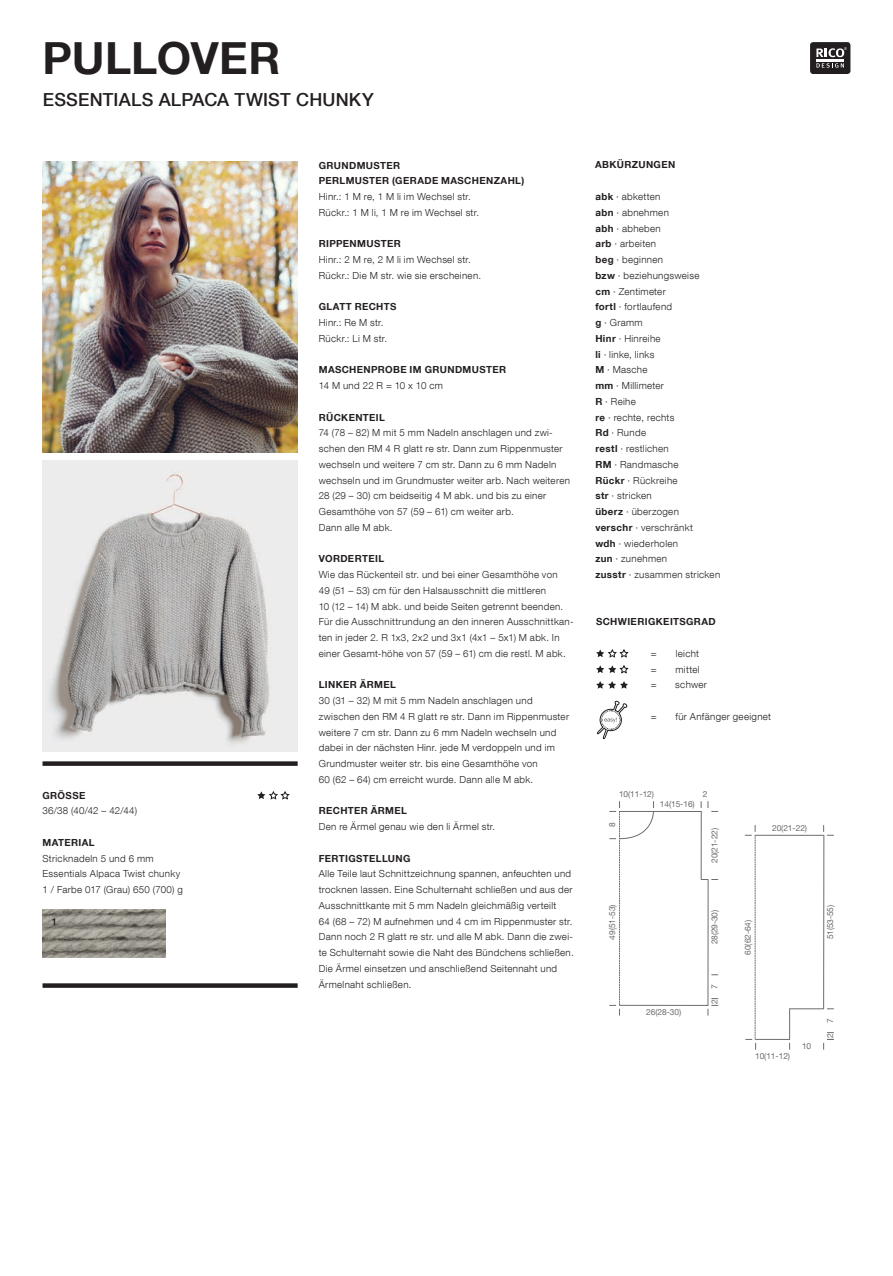
<style>
.page{position:relative;width:893px;height:1276px;background:#fff}
.page>*{position:absolute;margin:0;border:0;box-sizing:border-box;transform-origin:0 0}
.t1{font:700 44.25px "Helvetica Neue LT Com";color:#231f20}
.t2{font:500 18px "Helvetica Neue LT Com";letter-spacing:.01em;color:#231f20}
.t3{font:300 9.75px/15.8px "Helvetica Neue LT Com";letter-spacing:.03em;color:#231f20}
.t4{font:700 9.75px/15.8px "Helvetica Neue LT Com";letter-spacing:.04em;color:#231f20}
.t5{font:500 9.75px "Helvetica Neue LT Com";color:#231f20}
.t6{font:8.4px "Helvetica Neue LT Com";letter-spacing:-.01em;color:#6c6d70}
.s1{font-weight:700}
</style>
<div class="page">
<img style="left:42px;top:161px;width:256px;height:291px">
<img style="left:42px;top:460px;width:256px;height:291px">
<svg style="left:596px;top:665px;width:32px;height:8px"></svg>
<svg style="left:596px;top:681px;width:32px;height:8px"></svg>
<svg style="left:596px;top:649px;width:32px;height:8px"></svg>
<svg style="left:257px;top:791px;width:33px;height:8px"></svg>
<div style="left:810px;top:42px;width:40px;height:32px;background:#231f20;border-radius:3px"></div>
<svg style="left:816px;top:63px;width:28px;height:5px"></svg>
<hr style="left:816px;top:59px;width:28px;height:2px;background:#fff">
<svg style="left:816px;top:47px;width:31px;height:10px"></svg>
<div style="left:43px;top:761px;width:255px;height:5px;background:#231f20"></div>
<div style="left:43px;top:983px;width:255px;height:5px;background:#231f20"></div>
<img style="left:43px;top:909px;width:123px;height:48px">
<svg style="left:597px;top:700px;width:31px;height:39px"></svg>
<hr style="left:619px;top:1005px;width:89px;height:1px;background:#6c6d70">
<hr style="left:619px;top:811px;width:82px;height:1px;background:#6c6d70">
<hr style="left:701px;top:811px;width:1px;height:68px;background:#6c6d70">
<hr style="left:708px;top:879px;width:1px;height:126px;background:#6c6d70">
<svg style="left:708px;top:1005px;width:10px;height:10px"></svg>
<svg style="left:701px;top:879px;width:17px;height:1px"></svg>
<svg style="left:708px;top:801px;width:10px;height:11px"></svg>
<svg style="left:609px;top:801px;width:45px;height:214px"></svg>
<hr style="left:756px;top:1039px;width:34px;height:1px;background:#6c6d70">
<hr style="left:756px;top:835px;width:68px;height:1px;background:#6c6d70">
<hr style="left:823px;top:835px;width:1px;height:173px;background:#6c6d70">
<hr style="left:789px;top:1008px;width:1px;height:31px;background:#6c6d70">
<svg style="left:823px;top:1039px;width:11px;height:10px"></svg>
<hr style="left:790px;top:1008px;width:34px;height:1px;background:#6c6d70">
<svg style="left:823px;top:825px;width:11px;height:11px"></svg>
<svg style="left:745px;top:825px;width:11px;height:224px"></svg>
<h1 class="t1" style="left:42px;top:30px;width:240px">PULLOVER</h1>
<h2 class="t2" style="left:43px;top:88px;width:332px">ESSENTIALS ALPACA TWIST CHUNKY</h2>
<p class="t4" style="left:43px;top:787px;width:44px">GRÖSSE</p>
<p class="t3" style="left:43px;top:803px;width:96px">36/38 (40/42 – 42/44)</p>
<p class="t4" style="left:43px;top:834px;width:54px">MATERIAL</p>
<p class="t3" style="left:43px;top:850px;width:142px">Stricknadeln 5 und 6 mm<br>Essentials Alpaca Twist chunky<br>1 / Farbe 017 (Grau) 650 (700) g</p>
<p class="t5" style="left:52px;top:915px;width:7px">1</p>
<p class="t4" style="left:319px;top:157px;width:207px">GRUNDMUSTER<br>PERLMUSTER (GERADE MASCHENZAHL)</p>
<p class="t3" style="left:319px;top:188px;width:162px">Hinr.: 1 M re, 1 M li im Wechsel str.<br>Rückr.: 1 M li, 1 M re im Wechsel str.</p>
<p class="t4" style="left:319px;top:236px;width:83px">RIPPENMUSTER</p>
<p class="t3" style="left:319px;top:251px;width:164px">Hinr.: 2 M re, 2 M li im Wechsel str.<br>Rückr.: Die M str. wie sie erscheinen.</p>
<p class="t4" style="left:319px;top:299px;width:79px">GLATT RECHTS</p>
<p class="t3" style="left:319px;top:314px;width:70px">Hinr.: Re M str.<br>Rückr.: Li M str.</p>
<p class="t4" style="left:319px;top:362px;width:189px">MASCHENPROBE IM GRUNDMUSTER</p>
<p class="t3" style="left:319px;top:377px;width:126px">14 M und 22 R = 10 x 10 cm</p>
<p class="t4" style="left:319px;top:409px;width:68px">RÜCKENTEIL</p>
<p class="t3" style="left:319px;top:425px;width:253px">74 (78 – 82) M mit 5 mm Nadeln anschlagen und zwi&shy;schen den RM 4 R glatt re str. Dann zum Rippenmuster wechseln und weitere 7 cm str. Dann zu 6 mm Nadeln wechseln und im Grundmuster weiter arb. Nach weiteren 28 (29 – 30) cm beidseitig 4 M abk. und bis zu einer Gesamthöhe von 57 (59 – 61) cm weiter arb.<br>Dann alle M abk.</p>
<p class="t4" style="left:319px;top:551px;width:67px">VORDERTEIL</p>
<p class="t3" style="left:319px;top:566px;width:256px">Wie das Rückenteil str. und bei einer Gesamthöhe von<br>49 (51 – 53) cm für den Halsausschnitt die mittleren<br>10 (12 – 14) M abk. und beide Seiten getrennt beenden.<br>Für die Ausschnittrundung an den inneren Ausschnittkan&shy;ten in jeder 2. R 1x3, 2x2 und 3x1 (4x1 – 5x1) M abk. In einer Gesamt-höhe von 57 (59 – 61) cm die restl. M abk.</p>
<p class="t4" style="left:319px;top:677px;width:79px">LINKER ÄRMEL</p>
<p class="t3" style="left:319px;top:692px;width:252px">30 (31 – 32) M mit 5 mm Nadeln anschlagen und zwischen den RM 4 R glatt re str. Dann im Rippenmuster weitere 7 cm str. Dann zu 6 mm Nadeln wechseln und dabei in der nächsten Hinr. jede M verdoppeln und im Grundmuster weiter str. bis eine Gesamthöhe von<br>60 (62 – 64) cm erreicht wurde. Dann alle M abk.</p>
<p class="t4" style="left:319px;top:803px;width:90px">RECHTER ÄRMEL</p>
<p class="t3" style="left:319px;top:818px;width:178px">Den re Ärmel genau wie den li Ärmel str.</p>
<p class="t4" style="left:319px;top:850px;width:93px">FERTIGSTELLUNG</p>
<p class="t3" style="left:319px;top:866px;width:256px">Alle Teile laut Schnittzeichnung spannen, anfeuchten und trocknen lassen. Eine Schulternaht schließen und aus der Ausschnittkante mit 5 mm Nadeln gleichmäßig verteilt<br>64 (68 – 72) M aufnehmen und 4 cm im Rippenmuster str.<br>Dann noch 2 R glatt re str. und alle M abk. Dann die zwei&shy;te Schulternaht sowie die Naht des Bündchens schließen.<br>Die Ärmel einsetzen und anschließend Seitennaht und Ärmelnaht schließen.</p>
<p class="t4" style="left:595px;top:157px;width:82px">ABKÜRZUNGEN</p>
<p class="t3" style="left:595px;top:188px;width:126px"><span class="s1">abk</span> · abketten<br><span class="s1">abn</span> · abnehmen<br><span class="s1">abh</span> · abheben<br><span class="s1">arb</span> · arbeiten<br><span class="s1">beg</span> · beginnen<br><span class="s1">bzw</span> · beziehungsweise<br><span class="s1">cm</span> · Zentimeter<br><span class="s1">fortl</span> · fortlaufend<br><span class="s1">g</span> · Gramm<br><span class="s1">Hinr</span> · Hinreihe<br><span class="s1">li</span> · linke, links<br><span class="s1">M</span> · Masche<br><span class="s1">mm</span> · Millimeter<br><span class="s1">R</span> · Reihe<br><span class="s1">re</span> · rechte, rechts<br><span class="s1">Rd</span> · Runde<br><span class="s1">restl</span> · restlichen<br><span class="s1">RM</span> · Randmasche<br><span class="s1">Rückr</span> · Rückreihe<br><span class="s1">str</span> · stricken<br><span class="s1">überz</span> · überzogen<br><span class="s1">verschr</span> · verschränkt<br><span class="s1">wdh</span> · wiederholen<br><span class="s1">zun</span> · zunehmen<br><span class="s1">zusstr</span> · zusammen stricken</p>
<p class="t4" style="left:596px;top:613px;width:121px">SCHWIERIGKEITSGRAD</p>
<p class="t3" style="left:651px;top:645px;width:7px;text-align:justify">= = =</p>
<p class="t3" style="left:651px;top:708px;width:7px">=</p>
<p class="t3" style="left:675px;top:645px;width:33px">leicht mittel schwer</p>
<p class="t3" style="left:675px;top:708px;width:97px">für Anfänger geeignet</p>
<p class="t6" style="left:619px;top:789px;width:36px">10(11-12)</p>
<p class="t6" style="left:607px;top:827px;width:6px;rotate:-90deg">8</p>
<p class="t6" style="left:660px;top:799px;width:36px">14(15-16)</p>
<p class="t6" style="left:703px;top:789px;width:6px">2</p>
<p class="t6" style="left:709px;top:862px;width:36px;rotate:-90deg">20(21-22)</p>
<p class="t6" style="left:607px;top:939px;width:37px;rotate:-90deg">49(51-53)</p>
<p class="t6" style="left:646px;top:1006px;width:36px">26(28-30)</p>
<p class="t6" style="left:709px;top:944px;width:36px;rotate:-90deg">28(29-30)</p>
<p class="t6" style="left:709px;top:989px;width:6px;rotate:-90deg">7</p>
<p class="t6" style="left:709px;top:1004px;width:6px;rotate:-90deg">2</p>
<p class="t6" style="left:772px;top:823px;width:36px">20(21-22)</p>
<p class="t6" style="left:743px;top:954px;width:36px;rotate:-90deg">60(62-64)</p>
<p class="t6" style="left:825px;top:939px;width:36px;rotate:-90deg">51(53-55)</p>
<p class="t6" style="left:755px;top:1051px;width:36px">10(11-12)</p>
<p class="t6" style="left:802px;top:1040px;width:11px">10</p>
<p class="t6" style="left:825px;top:1023px;width:6px;rotate:-90deg">7</p>
<p class="t6" style="left:825px;top:1038px;width:6px;rotate:-90deg">2</p>
</div>
